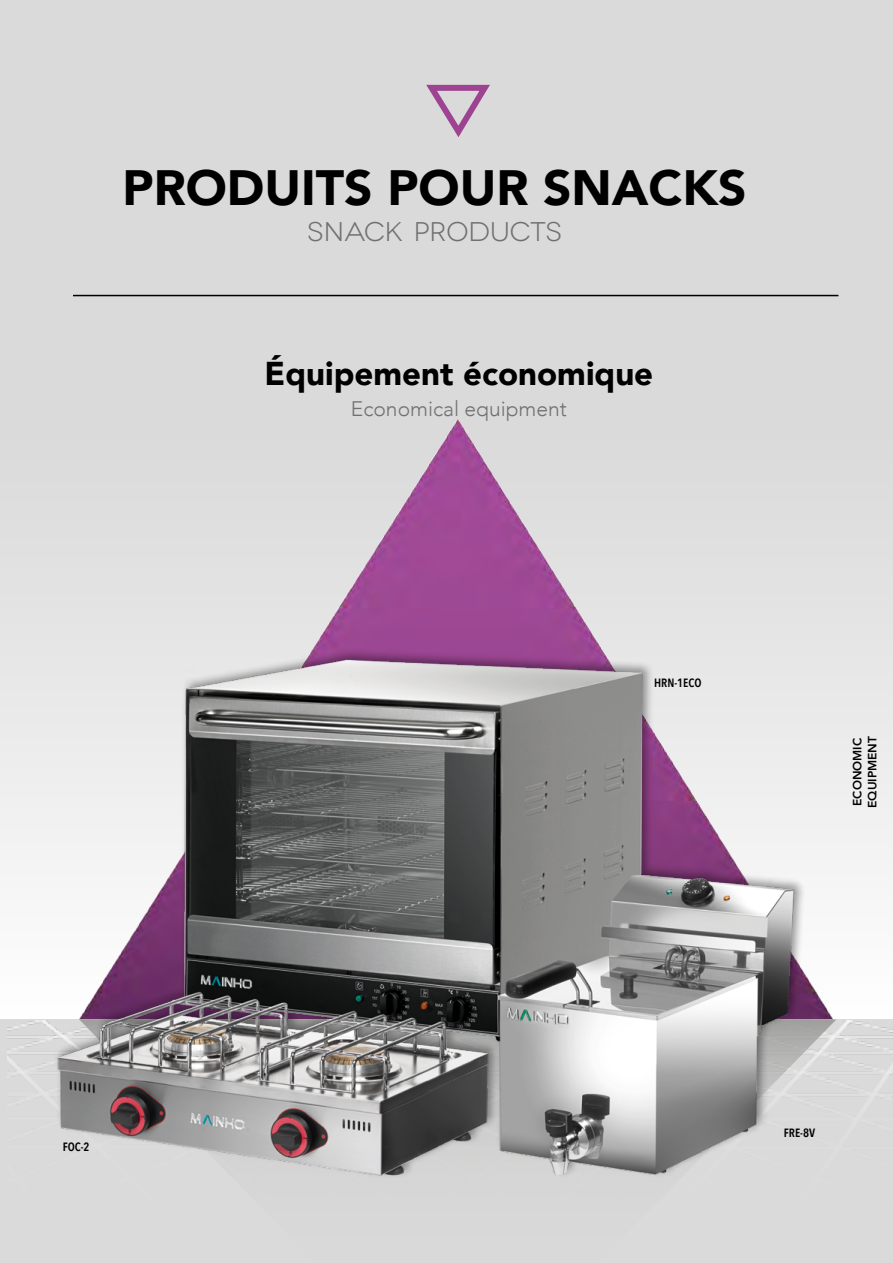
<style>
.page{position:relative;width:893px;height:1263px;background:#dadada}
.page>*{position:absolute;margin:0;border:0;box-sizing:border-box;transform-origin:0 0}
.t1{font:900 49.5px "Avenir";color:#000}
.t2{font:900 33px "Avenir";color:#000}
.t3{font:27px "Novecentowide";letter-spacing:-.005em;color:#71706f}
.t4{font:300 21px "Avenir";color:#717170}
.t5{font:600 12px "Avenir Next Condensed";color:#000}
.t6{font:800 12px/15px "Avenir";color:#000}
</style>
<div class="page">
<div style="left:1px;top:419px;width:892px;height:600px;background:linear-gradient(to bottom,#d8d8d8,#fefefe)"></div>
<img style="left:78px;top:419px;width:756px;height:600px">
<svg style="left:426px;top:84px;width:64px;height:53px"></svg>
<hr style="left:73px;top:295px;width:765px;height:1px;background:#000">
<img style="left:45px;top:559px;width:784px;height:618px">
<h1 class="t1" style="left:123px;top:145px;width:626px">PRODUITS POUR SNACKS</h1>
<p class="t3" style="left:307px;top:216px;width:256px">SNACK PRODUCTS</p>
<p class="t2" style="left:265px;top:345px;width:390px">Équipement économique</p>
<p class="t4" style="left:351px;top:397px;width:217px">Economical equipment</p>
<p class="t5" style="left:654px;top:672px;width:49px">HRN-1ECO</p>
<p class="t6" style="left:850px;top:808px;width:73px;rotate:-90deg">ECONOMIC<br>EQUIPMENT</p>
<p class="t5" style="left:63px;top:1136px;width:28px">FOC-2</p>
<p class="t5" style="left:784px;top:1122px;width:33px">FRE-8V</p>
</div>
